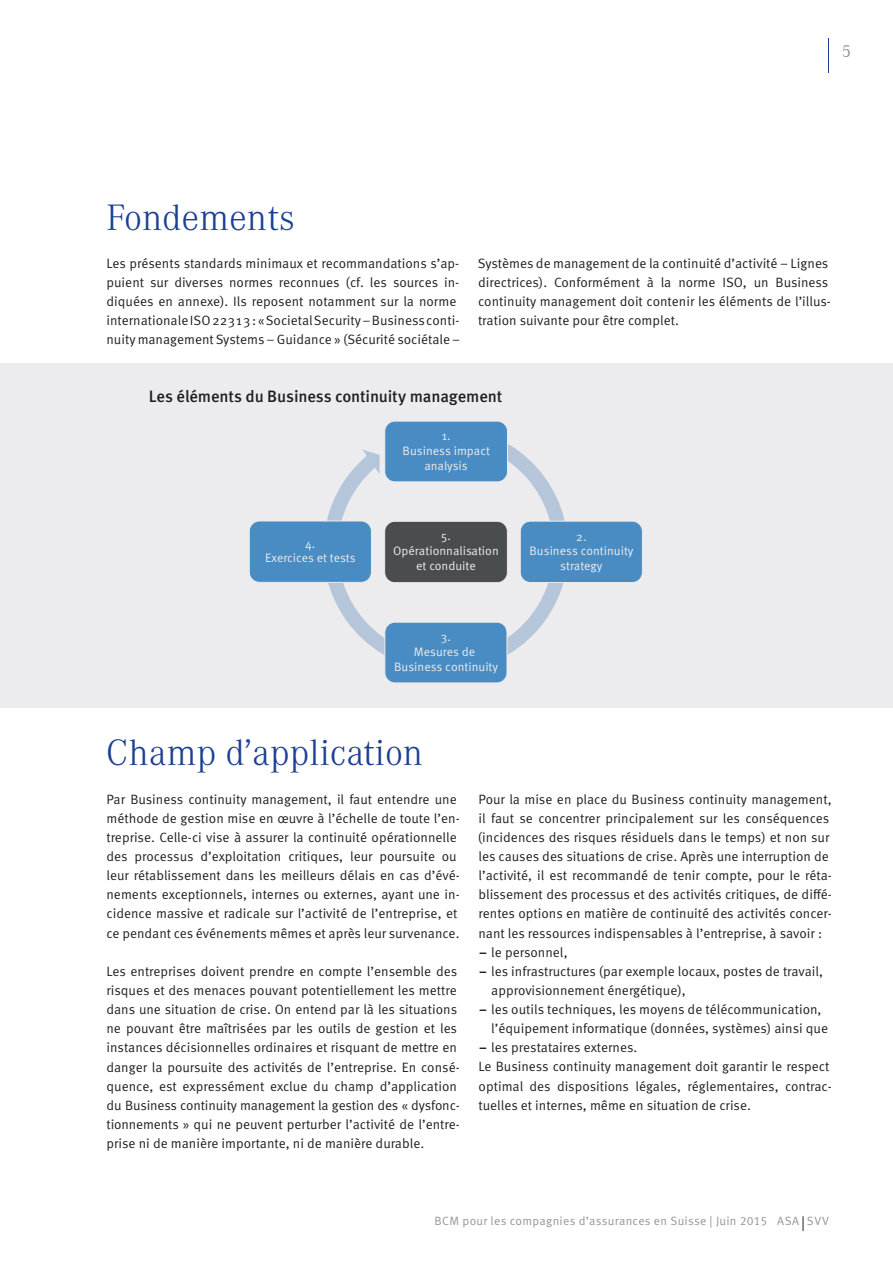
<style>
.page{position:relative;width:893px;height:1263px;background:#fff}
.page>*{position:absolute;margin:0;border:0;box-sizing:border-box;transform-origin:0 0}
.t1{font:300 36px "Corporate A";letter-spacing:.01em;color:#1b3f94}
.t2{font:18px "Corporate A";color:#939598}
.t3{font:500 16.5px "Meta OT";letter-spacing:-.01em;color:#231f20}
.t4{font:13.5px/19.2px "Meta OT Norm";color:#231f20}
.t5{font:12.3px/14.7px "Meta OT Norm";color:#fff;text-align:center}
.t6{font:12px "Meta OT Norm";letter-spacing:.02em;color:#939598}
.s1{font-family:"Meta OT";font-weight:700}
</style>
<div class="page">
<div style="left:0;top:364px;width:893px;height:344px;background:#ececee"></div>
<svg style="left:803px;top:1216px;width:1px;height:15px"></svg>
<hr style="left:828px;top:38px;width:1px;height:34px;background:#1b3f94">
<svg style="left:327px;top:444px;width:238px;height:239px"></svg>
<div style="left:385px;top:421px;width:122px;height:61px;background:#498cc4;border-radius:10px"></div>
<div style="left:384px;top:421px;width:124px;height:61px;border:1px solid #fff;border-radius:10px"></div>
<div style="left:520px;top:521px;width:122px;height:61px;background:#498cc4;border-radius:10px"></div>
<div style="left:520px;top:521px;width:123px;height:62px;border:1px solid #fff;border-radius:10px"></div>
<div style="left:385px;top:521px;width:122px;height:62px;background:#4a4d4f;border-radius:10px"></div>
<div style="left:384px;top:521px;width:124px;height:62px;border:1px solid #fff;border-radius:10px"></div>
<div style="left:385px;top:622px;width:122px;height:61px;background:#498cc4;border-radius:10px"></div>
<div style="left:385px;top:622px;width:122px;height:61px;border:1px solid #fff;border-radius:10px"></div>
<div style="left:249px;top:521px;width:122px;height:61px;background:#498cc4;border-radius:10px"></div>
<div style="left:249px;top:521px;width:123px;height:62px;border:1px solid #fff;border-radius:10px"></div>
<h2 class="t2" style="left:842px;top:39px;width:11px">5</h2>
<h1 class="t1" style="left:106px;top:196px;width:190px">Fondements</h1>
<p class="t4" style="left:106px;top:254px;width:355px">Les présents standards minimaux et recommandations s’ap&shy;puient sur diverses normes reconnues (cf. les sources in&shy;diquées en annexe). Ils reposent notamment sur la norme internationale ISO 22313 : « Societal Security – Business conti&shy;nuity management Systems – Guidance » (Sécurité sociétale –</p>
<p class="t4" style="left:478px;top:254px;width:355px">Systèmes de management de la continuité d’activité – Lignes directrices). Conformément à la norme ISO, un Business continuity management doit contenir les éléments de l’illus&shy;tration suivante pour être complet.</p>
<p class="t3" style="left:149px;top:386px;width:355px">Les éléments du Business continuity management</p>
<p class="t5" style="left:265px;top:536px;width:92px">4.<br>Exercices et tests</p>
<p class="t5" style="left:403px;top:429px;width:89px">1.<br>Business impact analysis</p>
<p class="t5" style="left:393px;top:529px;width:107px">5.<br>Opérationnalisation et conduite</p>
<p class="t5" style="left:529px;top:529px;width:106px">2.<br>Business continuity strategy</p>
<p class="t5" style="left:394px;top:630px;width:106px">3.<br>Mesures de<br>Business continuity</p>
<h1 class="t1" style="left:106px;top:732px;width:318px">Champ d’application</h1>
<p class="t4" style="left:106px;top:789px;width:355px">Par Business continuity management, il faut entendre une méthode de gestion mise en œuvre à l’échelle de toute l’en&shy;treprise. Celle-ci vise à assurer la continuité opérationnelle des processus d’exploitation critiques, leur poursuite ou leur rétablissement dans les meilleurs délais en cas d’évé&shy;nements exceptionnels, internes ou externes, ayant une in&shy;cidence massive et radicale sur l’activité de l’entreprise, et ce pendant ces événements mêmes et après leur survenance.</p>
<p class="t4" style="left:106px;top:962px;width:355px">Les entreprises doivent prendre en compte l’ensemble des risques et des menaces pouvant potentiellement les mettre dans une situation de crise. On entend par là les situations ne pouvant être maîtrisées par les outils de gestion et les instances décisionnelles ordinaires et risquant de mettre en danger la poursuite des activités de l’entreprise. En consé&shy;quence, est expressément exclue du champ d’application du Business continuity management la gestion des « dysfonc&shy;tionnements » qui ne peuvent perturber l’activité de l’entre&shy;prise ni de manière importante, ni de manière durable.</p>
<p class="t4" style="left:478px;top:789px;width:356px">Pour la mise en place du Business continuity management, il faut se concentrer principalement sur les conséquences (incidences des risques résiduels dans le temps) et non sur les causes des situations de crise. Après une interruption de l’activité, il est recommandé de tenir compte, pour le réta&shy;blissement des processus et des activités critiques, de diffé&shy;rentes options en matière de continuité des activités concer&shy;nant les ressources indispensables à l’entreprise, à savoir :</p>
<p class="t4" style="left:479px;top:942px;width:90px"><span class="s1">–</span> le personnel,</p>
<p class="t4" style="left:491px;top:962px;width:333px;text-indent:-12px"><span class="s1">–</span> les infrastructures (par exemple locaux, postes de travail, approvisionnement énergétique),</p>
<p class="t4" style="left:491px;top:1000px;width:338px;text-indent:-12px"><span class="s1">–</span> les outils techniques, les moyens de télécommunication, l’équipement informatique (données, systèmes) ainsi que</p>
<p class="t4" style="left:478px;top:1038px;width:355px"><span class="s1">–</span> les prestataires externes.<br>Le Business continuity management doit garantir le respect optimal des dispositions légales, réglementaires, contrac&shy;tuelles et internes, même en situation de crise.</p>
<p class="t6" style="left:435px;top:1213px;width:396px">BCM pour les compagnies d’assurances en Suisse | Juin 2015 ASA SVV</p>
</div>
